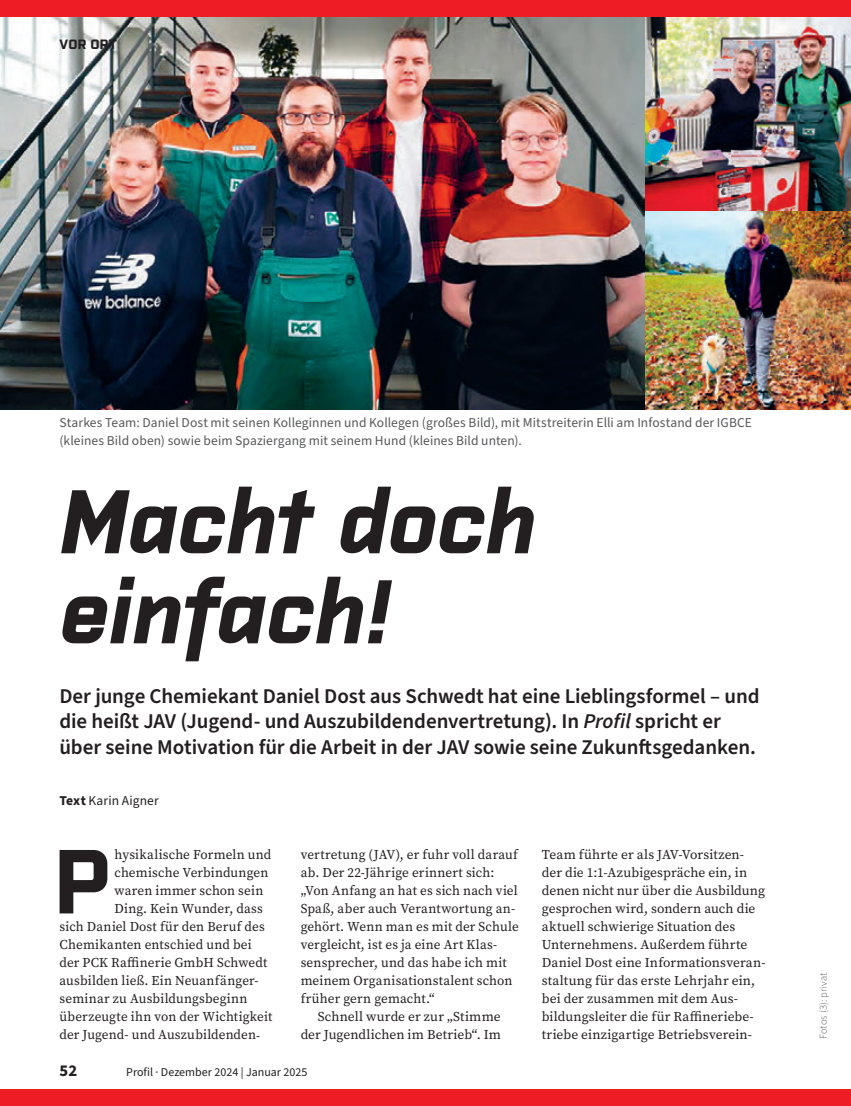
<style>
.page{position:relative;width:851px;height:1106px;background:#fff}
.page>*{position:absolute;margin:0;border:0;box-sizing:border-box;transform-origin:0 0}
.t1{font:700 90.6px "Purista";color:#231f20}
.t2{font:italic 700 90px/90px "Purista";letter-spacing:-.01em;color:#231f20}
.t3{font:600 21px/25.5px "Source Sans Pro";letter-spacing:-.005em;color:#231f20}
.t4{font:700 16.5px "Source Sans Pro";color:#231f20}
.t5{font:13.5px/18px "Source Serif Pro";letter-spacing:.01em;color:#231f20}
.t6{font:13.5px/18px "Source Sans Pro";letter-spacing:.005em;color:#57585a}
.t7{font:13.5px "Source Sans Pro";letter-spacing:.01em;color:#231f20}
.t8{font:700 13.5px "Purista";letter-spacing:.02em;color:#231f20}
.t9{font:12px "Source Sans Pro";color:#231f20}
.t10{font:300 10.5px "Source Sans Pro";letter-spacing:.015em;color:#57585a}
.s1{font-style:italic}
.s2{font-weight:700}
</style>
<div class="page">
<img style="left:0;top:17px;width:645px;height:392px">
<img style="left:645px;top:17px;width:205px;height:194px">
<img style="left:645px;top:211px;width:205px;height:198px">
<div style="left:0;top:0;width:850px;height:17px;background:#ee1d23"></div>
<div style="left:0;top:1089px;width:850px;height:17px;background:#ee1d23"></div>
<p class="t8" style="left:60px;top:37px;width:59px">VOR ORT</p>
<p class="t6" style="left:60px;top:414px;width:694px">Starkes Team: Daniel Dost mit seinen Kolleginnen und Kollegen (großes Bild), mit Mitstreiterin Elli am Infostand der IGBCE (kleines Bild oben) sowie beim Spaziergang mit seinem Hund (kleines Bild unten).</p>
<h2 class="t2" style="left:59px;top:476px;width:479px">Macht doch einfach!</h2>
<h3 class="t3" style="left:59px;top:684px;width:701px">Der junge Chemiekant Daniel Dost aus Schwedt hat eine Lieblingsformel – und die heißt JAV (Jugend- und Auszubildendenvertretung). In <span class="s1">Profil</span> spricht er über seine Motivation für die Arbeit in der JAV sowie seine Zukunftsgedanken.</h3>
<p class="t7" style="left:59px;top:792px;width:101px"><span class="s2">Text</span> Karin Aigner</p>
<h1 class="t1" style="left:54px;top:829px;width:57px">P</h1>
<p class="t5" style="left:114px;top:846px;width:158px">hysikalische Formeln und</p>
<p class="t5" style="left:114px;top:864px;width:155px">chemische Verbindungen</p>
<p class="t5" style="left:114px;top:882px;width:150px">waren immer schon sein</p>
<p class="t5" style="left:114px;top:900px;width:150px">Ding. Kein Wunder, dass</p>
<p class="t5" style="left:60px;top:918px;width:207px">sich Daniel Dost für den Beruf des</p>
<p class="t5" style="left:60px;top:936px;width:193px">Chemikanten entschied und bei</p>
<p class="t5" style="left:60px;top:954px;width:209px">der PCK Raffinerie GmbH Schwedt</p>
<p class="t5" style="left:60px;top:972px;width:200px">ausbilden ließ. Ein Neuanfänger-</p>
<p class="t5" style="left:60px;top:990px;width:189px">seminar zu Ausbildungsbeginn</p>
<p class="t5" style="left:60px;top:1008px;width:214px">überzeugte ihn von der Wichtigkeit</p>
<p class="t5" style="left:60px;top:1026px;width:202px">der Jugend- und Auszubildenden-</p>
<p class="t5" style="left:300px;top:846px;width:219px">vertretung (JAV), er fuhr voll darauf ab. Der 22-Jährige erinnert sich: „Von Anfang an hat es sich nach viel Spaß, aber auch Verantwortung an&shy;gehört. Wenn man es mit der Schule vergleicht, ist es ja eine Art Klas&shy;sensprecher, und das habe ich mit meinem Organisationstalent schon früher gern gemacht.“</p>
<p class="t5" style="left:300px;top:1008px;width:202px;text-align:right">Schnell wurde er zur „Stimme der Jugendlichen im Betrieb“. Im</p>
<p class="t4" style="left:60px;top:1058px;width:19px">52</p>
<p class="t9" style="left:126px;top:1063px;width:183px">Profil · Dezember 2024 | Januar 2025</p>
<p class="t5" style="left:541px;top:846px;width:225px">Team führte er als JAV-Vorsitzen&shy;der die 1:1-Azubigespräche ein, in denen nicht nur über die Ausbildung gesprochen wird, sondern auch die aktuell schwierige Situation des Unternehmens. Außerdem führte Daniel Dost eine Informationsveran&shy;staltung für das erste Lehrjahr ein, bei der zusammen mit dem Aus&shy;bildungsleiter die für Raffineriebe&shy;triebe einzigartige Betriebsverein-</p>
<p class="t10" style="left:816px;top:1039px;width:68px;rotate:-90deg">Fotos (3): privat</p>
</div>
